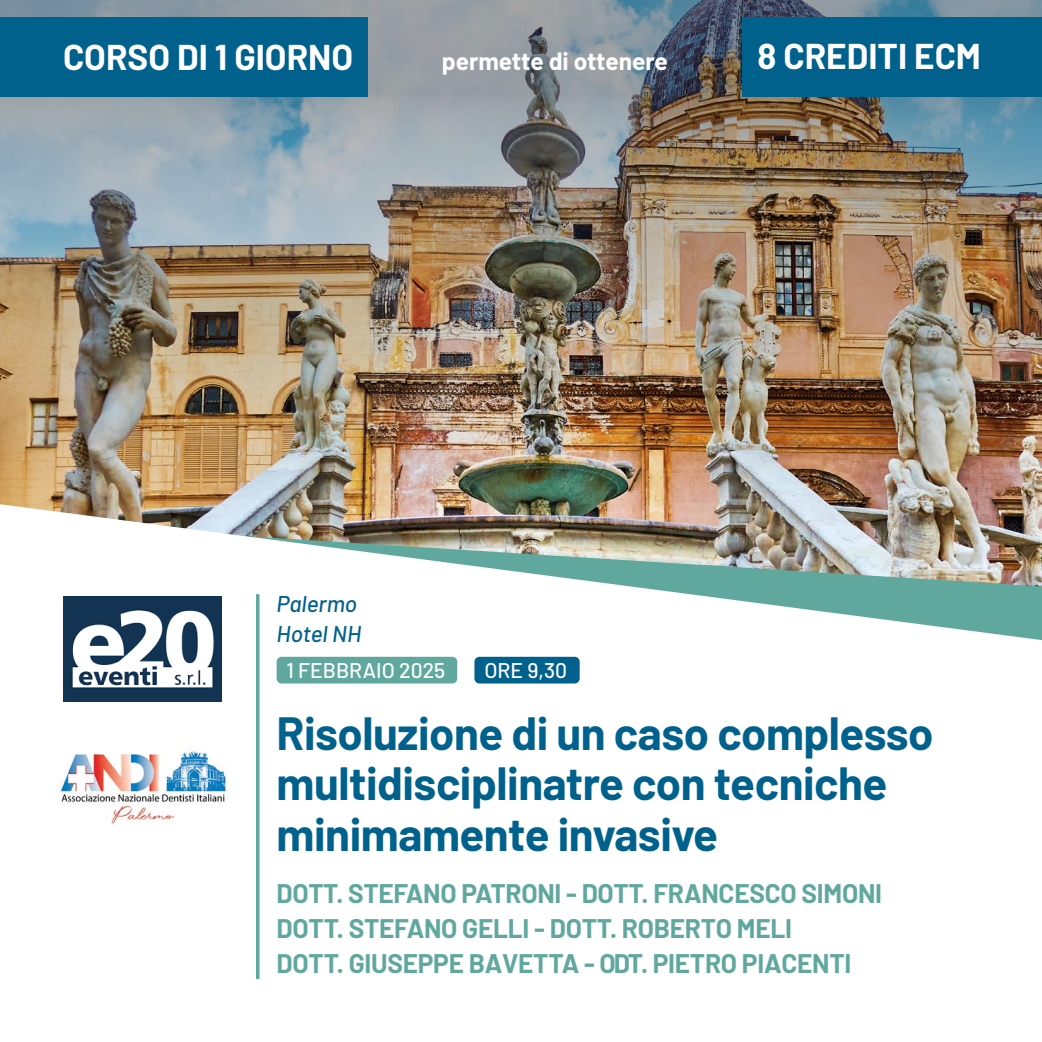
<style>
.page{position:relative;width:1042px;height:1042px;background:#fff}
.page>*{position:absolute;margin:0;border:0;box-sizing:border-box;transform-origin:0 0}
.t1{font:700 45.5px/50.8px "Barlow";letter-spacing:-.01em;color:#00618d}
.t2{font:700 35px "Barlow";color:#fff}
.t3{font:700 26.25px/35px "Barlow";letter-spacing:-.01em;color:#60a89e}
.t4{font:700 24.5px "Barlow";letter-spacing:-.005em;color:#fff}
.t5{font:italic 500 22.75px "Barlow";color:#00618d}
.t6{font:500 21.18px "Barlow";color:#fff}
</style>
<div class="page">
<img style="left:0;top:0;width:1042px;height:504px">
<svg style="left:0;top:504px;width:1042px;height:470px"></svg>
<div style="left:277px;top:657px;width:180px;height:26px;background:#60a89e;border-radius:5px"></div>
<div style="left:474px;top:657px;width:106px;height:26px;background:#00618d;border-radius:5px"></div>
<img style="left:63px;top:597px;width:158px;height:104px">
<hr style="left:256px;top:594px;width:3px;height:385px;background:#60a89e">
<img style="left:46px;top:744px;width:186px;height:80px">
<div style="left:0;top:17px;width:367px;height:79px;background:#00618d"></div>
<div style="left:742px;top:17px;width:300px;height:79px;background:#00618d"></div>
<p class="t2" style="left:63px;top:31px;width:292px">CORSO DI 1 GIORNO</p>
<p class="t4" style="left:442px;top:43px;width:228px">permette di ottenere</p>
<p class="t2" style="left:757px;top:31px;width:225px">8 CREDITI ECM</p>
<p class="t5" style="left:277px;top:587px;width:82px">Palermo</p>
<p class="t5" style="left:277px;top:617px;width:86px">Hotel NH</p>
<p class="t6" style="left:286px;top:655px;width:160px">1 FEBBRAIO 2025</p>
<p class="t6" style="left:484px;top:655px;width:84px">ORE 9,30</p>
<p class="t1" style="left:277px;top:704px;width:658px">Risoluzione di un caso complesso multidisciplinatre con tecniche minimamente invasive</p>
<p class="t3" style="left:277px;top:873px;width:607px">DOTT. STEFANO PATRONI - DOTT. FRANCESCO SIMONI<br>DOTT. STEFANO GELLI - DOTT. ROBERTO MELI<br>DOTT. GIUSEPPE BAVETTA - ODT. PIETRO PIACENTI</p>
</div>
